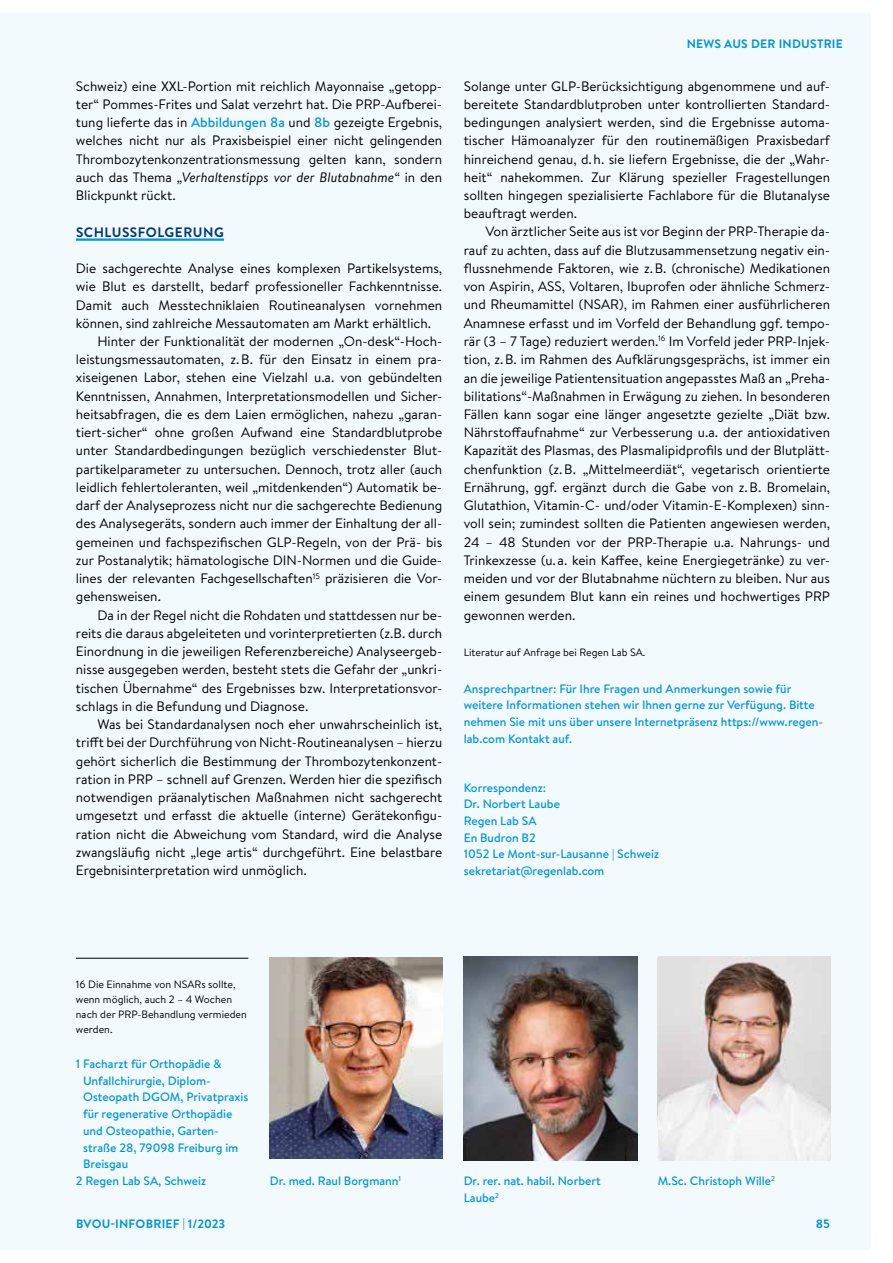
<style>
.page{position:relative;width:893px;height:1263px;background:#fff}
.page>*{position:absolute;margin:0;border:0;box-sizing:border-box;transform-origin:0 0}
.t1{font:13.65px/18.3px "Brandon Text";color:#000;text-align:justify}
.t2{font:700 13.65px "Brandon Text";letter-spacing:.035em;color:#003a79}
.t3{font:500 12.15px/16.6px "Brandon Text";color:#0096db}
.t4{font:700 12.15px "Brandon Text";letter-spacing:.02em;color:#0096db}
.t5{font:10.65px/15.1px "Brandon Text";color:#000}
.s1{font-weight:500;color:#0096db}
.s2{font-style:italic}
</style>
<div class="page">
<div style="left:0;top:13px;width:871px;height:1237px;background:#f3fafe"></div>
<hr style="left:76px;top:238px;width:148px;height:3px;background:#0096db">
<img style="left:270px;top:958px;width:172px;height:200px">
<hr style="left:76px;top:958px;width:172px;height:1px;background:#000">
<img style="left:658px;top:957px;width:173px;height:203px">
<img style="left:463px;top:957px;width:175px;height:203px">
<p class="t1" style="left:76px;top:76px;width:368px">Schweiz) eine XXL-Portion mit reichlich Mayonnaise „getopp&shy;ter“ Pommes-Frites und Salat verzehrt hat. Die PRP-Aufberei&shy;tung lieferte das in <span class="s1">Abbildungen 8a</span> und <span class="s1">8b</span> gezeigte Ergebnis, welches nicht nur als Praxisbeispiel einer nicht gelingenden Thrombozytenkonzentrationsmessung gelten kann, sondern auch das Thema <span class="s2">„Verhaltenstipps vor der Blutabnahme“</span> in den Blickpunkt rückt.</p>
<p class="t2" style="left:76px;top:222px;width:149px">SCHLUSSFOLGERUNG</p>
<p class="t1" style="left:76px;top:259px;width:368px">Die sachgerechte Analyse eines komplexen Partikelsystems,</p>
<p class="t1" style="left:76px;top:277px;width:368px">wie Blut es darstellt, bedarf professioneller Fachkenntnisse.</p>
<p class="t1" style="left:76px;top:295px;width:368px">Damit auch Messtechniklaien Routineanalysen vornehmen</p>
<p class="t1" style="left:76px;top:313px;width:357px">können, sind zahlreiche Messautomaten am Markt erhältlich.</p>
<p class="t1" style="left:97px;top:332px;width:346px">Hinter der Funktionalität der modernen „On-desk“-Hoch-</p>
<p class="t1" style="left:76px;top:350px;width:368px">leistungsmessautomaten, z.B. für den Einsatz in einem pra-</p>
<p class="t1" style="left:76px;top:368px;width:368px">xiseigenen Labor, stehen eine Vielzahl u.a. von gebündelten</p>
<p class="t1" style="left:76px;top:386px;width:368px">Kenntnissen, Annahmen, Interpretationsmodellen und Sicher-</p>
<p class="t1" style="left:76px;top:405px;width:368px">heitsabfragen, die es dem Laien ermöglichen, nahezu „garan-</p>
<p class="t1" style="left:76px;top:423px;width:368px">tiert-sicher“ ohne großen Aufwand eine Standardblutprobe</p>
<p class="t1" style="left:76px;top:441px;width:368px">unter Standardbedingungen bezüglich verschiedenster Blut-</p>
<p class="t1" style="left:76px;top:459px;width:368px">partikelparameter zu untersuchen. Dennoch, trotz aller (auch</p>
<p class="t1" style="left:76px;top:478px;width:368px">leidlich fehlertoleranten, weil „mitdenkenden“) Automatik be-</p>
<p class="t1" style="left:76px;top:496px;width:368px">darf der Analyseprozess nicht nur die sachgerechte Bedienung</p>
<p class="t1" style="left:76px;top:514px;width:368px">des Analysegeräts, sondern auch immer der Einhaltung der all-</p>
<p class="t1" style="left:76px;top:532px;width:368px">gemeinen und fachspezifischen GLP-Regeln, von der Prä- bis</p>
<p class="t1" style="left:76px;top:550px;width:368px">zur Postanalytik; hämatologische DIN-Normen und die Guide-</p>
<p class="t1" style="left:76px;top:569px;width:368px">lines der relevanten Fachgesellschaften<sup>15</sup> präzisieren die Vor-</p>
<p class="t1" style="left:76px;top:587px;width:87px">gehensweisen.</p>
<p class="t1" style="left:97px;top:605px;width:346px">Da in der Regel nicht die Rohdaten und stattdessen nur be-</p>
<p class="t1" style="left:76px;top:624px;width:368px">reits die daraus abgeleiteten und vorinterpretierten (z.B. durch</p>
<p class="t1" style="left:76px;top:642px;width:368px">Einordnung in die jeweiligen Referenzbereiche) Analyseergeb-</p>
<p class="t1" style="left:76px;top:660px;width:368px">nisse ausgegeben werden, besteht stets die Gefahr der „unkri-</p>
<p class="t1" style="left:76px;top:678px;width:368px">tischen Übernahme“ des Ergebnisses bzw. Interpretationsvor-</p>
<p class="t1" style="left:76px;top:696px;width:234px">schlags in die Befundung und Diagnose.</p>
<p class="t1" style="left:97px;top:715px;width:346px">Was bei Standardanalysen noch eher unwahrscheinlich ist,</p>
<p class="t1" style="left:76px;top:733px;width:368px">trifft bei der Durchführung von Nicht-Routineanalysen – hierzu</p>
<p class="t1" style="left:76px;top:751px;width:368px">gehört sicherlich die Bestimmung der Thrombozytenkonzent-</p>
<p class="t1" style="left:76px;top:769px;width:368px">ration in PRP – schnell auf Grenzen. Werden hier die spezifisch</p>
<p class="t1" style="left:76px;top:788px;width:368px">notwendigen präanalytischen Maßnahmen nicht sachgerecht</p>
<p class="t1" style="left:76px;top:806px;width:368px">umgesetzt und erfasst die aktuelle (interne) Gerätekonfigu-</p>
<p class="t1" style="left:76px;top:824px;width:368px">ration nicht die Abweichung vom Standard, wird die Analyse</p>
<p class="t1" style="left:76px;top:842px;width:368px">zwangsläufig nicht „lege artis“ durchgeführt. Eine belastbare</p>
<p class="t1" style="left:76px;top:861px;width:232px">Ergebnisinterpretation wird unmöglich.</p>
<p class="t4" style="left:687px;top:36px;width:158px">NEWS AUS DER INDUSTRIE</p>
<p class="t1" style="left:464px;top:76px;width:368px">Solange unter GLP-Berücksichtigung abgenommene und auf&shy;bereitete Standardblutproben unter kontrollierten Standard&shy;bedingungen analysiert werden, sind die Ergebnisse automa&shy;tischer Hämoanalyzer für den routinemäßigen Praxisbedarf hinreichend genau, d.h. sie liefern Ergebnisse, die der „Wahr&shy;heit“ nahekommen. Zur Klärung spezieller Fragestellungen sollten hingegen spezialisierte Fachlabore für die Blutanalyse beauftragt werden.</p>
<p class="t1" style="left:464px;top:222px;width:368px;text-indent:22px">Von ärztlicher Seite aus ist vor Beginn der PRP-Therapie da&shy;rauf zu achten, dass auf die Blutzusammensetzung negativ ein&shy;flussnehmende Faktoren, wie z.B. (chronische) Medikationen von Aspirin, ASS, Voltaren, Ibuprofen oder ähnliche Schmerz&shy;und Rheumamittel (NSAR), im Rahmen einer ausführlicheren Anamnese erfasst und im Vorfeld der Behandlung ggf. tempo&shy;rär (3 – 7 Tage) reduziert werden.<sup>16</sup> Im Vorfeld jeder PRP-Injek&shy;tion, z.B. im Rahmen des Aufklärungsgesprächs, ist immer ein an die jeweilige Patientensituation angepasstes Maß an „Preha&shy;bilitations“-Maßnahmen in Erwägung zu ziehen. In besonderen Fällen kann sogar eine länger angesetzte gezielte „Diät bzw.<br>Nährstoffaufnahme“ zur Verbesserung u.a. der antioxidativen Kapazität des Plasmas, des Plasmalipidprofils und der Blutplätt&shy;chenfunktion (z.B. „Mittelmeerdiät“, vegetarisch orientierte Ernährung, ggf. ergänzt durch die Gabe von z.B. Bromelain, Glutathion, Vitamin-C- und/oder Vitamin-E-Komplexen) sinn&shy;voll sein; zumindest sollten die Patienten angewiesen werden, 24 – 48 Stunden vor der PRP-Therapie u.a. Nahrungs- und Trinkexzesse (u. a. kein Kaffee, keine Energiegetränke) zu ver&shy;meiden und vor der Blutabnahme nüchtern zu bleiben. Nur aus einem gesundem Blut kann ein reines und hochwertiges PRP gewonnen werden.</p>
<p class="t5" style="left:464px;top:645px;width:183px">Literatur auf Anfrage bei Regen Lab SA.</p>
<p class="t3" style="left:464px;top:680px;width:361px">Ansprechpartner: Für Ihre Fragen und Anmerkungen sowie für weitere Informationen stehen wir Ihnen gerne zur Verfügung. Bitte nehmen Sie mit uns über unsere Internetpräsenz https://www.regen&shy;lab.com Kontakt auf.</p>
<p class="t3" style="left:464px;top:779px;width:197px">Korrespondenz:<br>Dr. Norbert Laube<br>Regen Lab SA<br>En Budron B2<br>1052 Le Mont-sur-Lausanne | Schweiz sekretariat@regenlab.com</p>
<p class="t5" style="left:76px;top:976px;width:172px">16 Die Einnahme von NSARs sollte, wenn möglich, auch 2 – 4 Wochen nach der PRP-Behandlung vermieden werden.</p>
<p class="t3" style="left:76px;top:1055px;width:147px">1 Facharzt für Orthopädie &amp;</p>
<p class="t3" style="left:83px;top:1072px;width:129px">Unfallchirurgie, Diplom-</p>
<p class="t3" style="left:83px;top:1088px;width:167px">Osteopath DGOM, Privatpraxis</p>
<p class="t3" style="left:83px;top:1105px;width:151px">für regenerative Orthopädie</p>
<p class="t3" style="left:83px;top:1122px;width:137px">und Osteopathie, Garten-</p>
<p class="t3" style="left:83px;top:1139px;width:157px">straße 28, 79098 Freiburg im</p>
<p class="t3" style="left:83px;top:1155px;width:47px">Breisgau</p>
<p class="t3" style="left:76px;top:1172px;width:132px">2 Regen Lab SA, Schweiz</p>
<p class="t3" style="left:270px;top:1172px;width:133px">Dr. med. Raul Borgmann<sup>1</sup></p>
<p class="t3" style="left:464px;top:1172px;width:138px">Dr. rer. nat. habil. Norbert<br>Laube<sup>2</sup></p>
<p class="t3" style="left:658px;top:1172px;width:119px">M.Sc. Christoph Wille<sup>2</sup></p>
<p class="t4" style="left:76px;top:1216px;width:151px">BVOU-INFOBRIEF | 1/2023</p>
<p class="t4" style="left:816px;top:1216px;width:16px">85</p>
</div>
